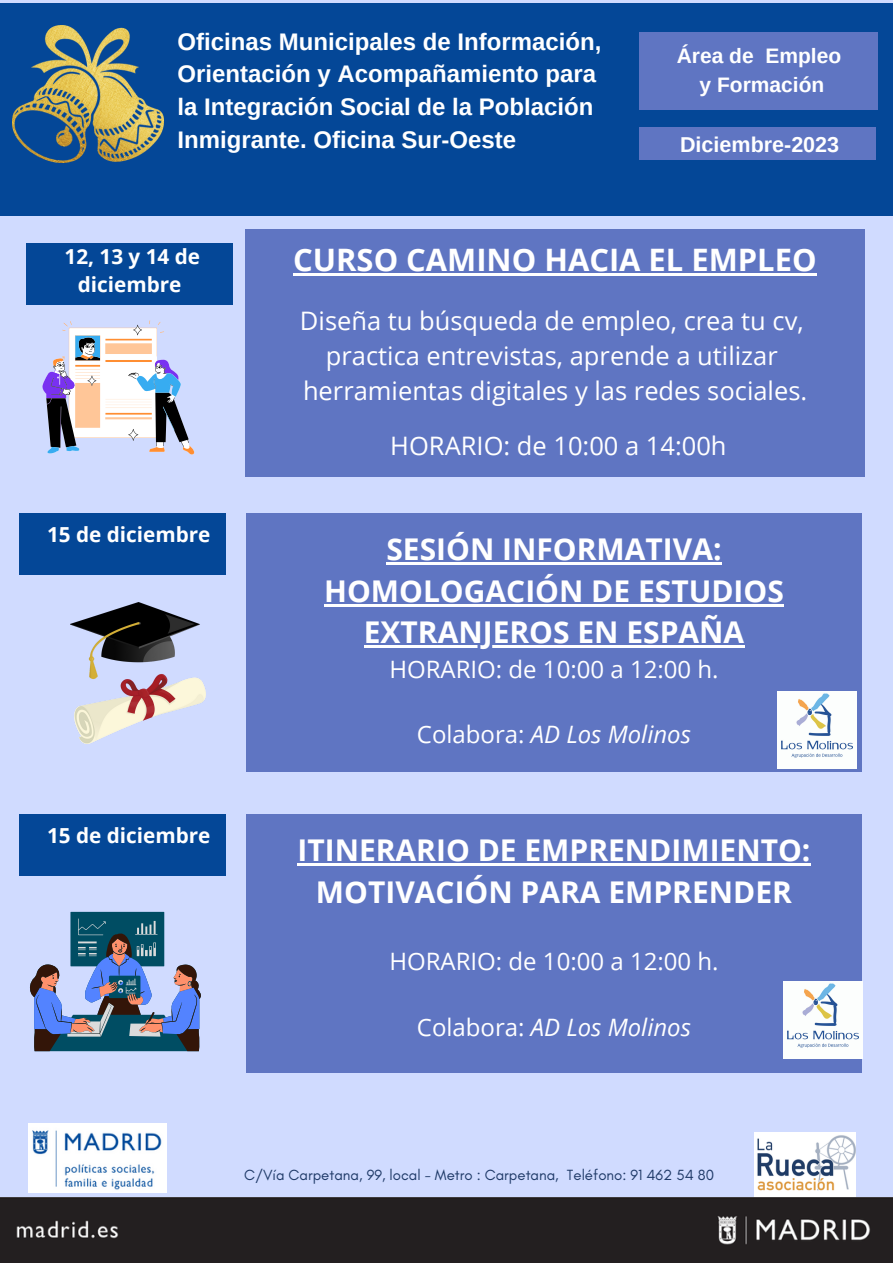
<style>
.page{position:relative;width:893px;height:1264px;background:#fff}
.page>*{position:absolute;margin:0;border:0;box-sizing:border-box;transform-origin:0 0}
.t1{font:700 30.9px "Open Sans";color:#fff}
.t2{font:700 30px/41.5px "Open Sans";color:#fff;text-align:center}
.t3{font:25.5px "Open Sans";color:#fff}
.t4{font:700 24px/32.5px "Arimo";color:#fff}
.t5{font:24px "Open Sans";color:#fff}
.t6{font:italic 24px "Open Sans";color:#fff}
.t7{font:700 21.45px "Arimo";color:#fff}
.t8{font:700 21px "Arimo";color:#fff}
.t9{font:700 20.7px/28px "Open Sans";color:#fff;text-align:center}
.t10{font:15px "Glacial Indifference";color:#1f3a68}
.s1{font-style:normal}
</style>
<div class="page">
<div style="left:0;top:0;width:892px;height:1262px;background:#d0dbff"></div>
<div style="left:0;top:1197px;width:892px;height:65px;background:#231f20"></div>
<img style="left:754px;top:1132px;width:101px;height:64px">
<div style="left:0;top:3px;width:892px;height:213px;background:#044797"></div>
<div style="left:639px;top:32px;width:239px;height:78px;background:#5f75c2"></div>
<div style="left:639px;top:127px;width:236px;height:33px;background:#5f75c2"></div>
<div style="left:246px;top:512px;width:615px;height:259px;background:#5f75c2"></div>
<hr style="left:386px;top:562px;width:335px;height:2px;background:#fff">
<hr style="left:324px;top:604px;width:459px;height:2px;background:#fff">
<hr style="left:364px;top:645px;width:380px;height:3px;background:#fff">
<div style="left:19px;top:512px;width:207px;height:62px;background:#044797"></div>
<img style="left:70px;top:602px;width:135px;height:141px">
<img style="left:777px;top:691px;width:79px;height:77px">
<div style="left:246px;top:814px;width:615px;height:258px;background:#5f75c2"></div>
<hr style="left:297px;top:863px;width:513px;height:2px;background:#fff">
<div style="left:19px;top:814px;width:207px;height:61px;background:#044797"></div>
<img style="left:783px;top:981px;width:78px;height:76px">
<img style="left:12px;top:25px;width:151px;height:137px">
<img style="left:29px;top:1123px;width:138px;height:69px">
<div style="left:245px;top:230px;width:619px;height:247px;background:#5f75c2"></div>
<svg style="left:42px;top:320px;width:153px;height:135px"></svg>
<hr style="left:293px;top:274px;width:524px;height:2px;background:#fff">
<div style="left:26px;top:243px;width:207px;height:62px;background:#044797"></div>
<svg style="left:30px;top:911px;width:171px;height:140px"></svg>
<p class="t4" style="left:177px;top:25px;width:425px">Oficinas Municipales de Información,</p>
<p class="t4" style="left:177px;top:58px;width:420px">Orientación y Acompañamiento para</p>
<p class="t4" style="left:177px;top:90px;width:417px">la Integración Social de la Población<br>Inmigrante. Oficina Sur-Oeste</p>
<p class="t8" style="left:676px;top:44px;width:166px">Área de Empleo</p>
<p class="t8" style="left:699px;top:73px;width:126px">y Formación</p>
<p class="t7" style="left:680px;top:132px;width:161px">Diciembre-2023</p>
<p class="t9" style="left:65px;top:242px;width:137px">12, 13 y 14 de diciembre</p>
<p class="t9" style="left:47px;top:520px;width:165px">15 de diciembre</p>
<p class="t9" style="left:47px;top:821px;width:165px">15 de diciembre</p>
<p class="t1" style="left:293px;top:238px;width:525px">CURSO CAMINO HACIA EL EMPLEO</p>
<p class="t3" style="left:300px;top:303px;width:505px">Diseña tu búsqueda de empleo, crea tu cv,</p>
<p class="t3" style="left:326px;top:337px;width:453px">practica entrevistas, aprende a utilizar</p>
<p class="t3" style="left:303px;top:372px;width:505px">herramientas digitales y las redes sociales.</p>
<p class="t3" style="left:390px;top:427px;width:338px">HORARIO: de 10:00 a 14:00h</p>
<p class="t2" style="left:386px;top:527px;width:336px">SESIÓN INFORMATIVA:</p>
<p class="t2" style="left:324px;top:569px;width:461px">HOMOLOGACIÓN DE ESTUDIOS<br>EXTRANJEROS EN ESPAÑA</p>
<p class="t5" style="left:389px;top:652px;width:331px">HORARIO: de 10:00 a 12:00 h.</p>
<p class="t6" style="left:417px;top:717px;width:275px"><span class="s1">Colabora:</span> AD Los Molinos</p>
<p class="t2" style="left:297px;top:829px;width:514px">ITINERARIO DE EMPRENDIMIENTO:</p>
<p class="t2" style="left:316px;top:870px;width:477px">MOTIVACIÓN PARA EMPRENDER</p>
<p class="t5" style="left:389px;top:944px;width:331px">HORARIO: de 10:00 a 12:00 h.</p>
<p class="t6" style="left:417px;top:1010px;width:275px"><span class="s1">Colabora:</span> AD Los Molinos</p>
<p class="t10" style="left:244px;top:1165px;width:471px">C/Vía Carpetana, 99, local - Metro : Carpetana, Teléfono: 91 462 54 80</p>
</div>
